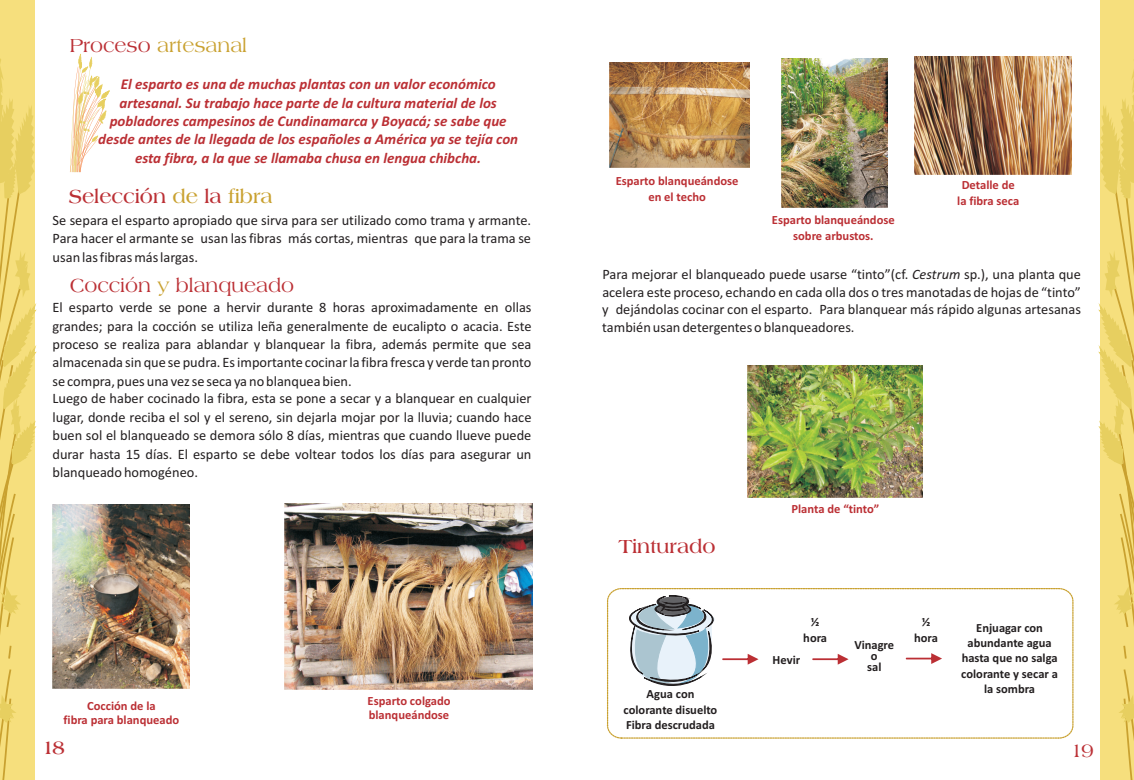
<style>
.page{position:relative;width:1134px;height:780px;background:#fff}
.page>*{position:absolute;margin:0;border:0;box-sizing:border-box;transform-origin:0 0}
.t1{font:700 20px "Americana BT";color:#bb2f34}
.t2{font:20px "Americana BT";color:#bb2f34}
.t3{font:20px "Americana BT";color:#c9a130}
.t4{font:700 19.88px "Americana BT";color:#bb2f34}
.t5{font:19.88px "Americana BT";color:#bb2f34}
.t6{font:italic 700 15px/18.2px "Calibri";color:#bb2f34;text-align:center}
.t7{font:14.38px/18.4px "Calibri";color:#231f20;text-align:justify}
.t8{font:700 12.62px/15.4px "Calibri";color:#bb2f34;text-align:center}
.t9{font:700 12.5px/15.2px "Calibri";color:#231f20;text-align:center}
.s1{color:#bb2f34}
.s2{color:#c9a130}
.s3{font-style:italic}
</style>
<div class="page">
<img style="left:285px;top:503px;width:248px;height:186px">
<img style="left:52px;top:504px;width:138px;height:184px">
<img style="left:610px;top:62px;width:140px;height:106px">
<img style="left:914px;top:56px;width:158px;height:119px">
<img style="left:747px;top:366px;width:176px;height:131px">
<img style="left:781px;top:58px;width:106px;height:150px">
<div style="left:0;top:0;width:34px;height:780px;background:#f6df7d"></div>
<svg style="left:0;top:39px;width:37px;height:741px"></svg>
<div style="left:1100px;top:0;width:34px;height:780px;background:#f6df7d"></div>
<svg style="left:1098px;top:70px;width:36px;height:710px"></svg>
<svg style="left:70px;top:53px;width:40px;height:119px"></svg>
<svg style="left:607px;top:588px;width:466px;height:150px"></svg>
<svg style="left:812px;top:653px;width:36px;height:11px"></svg>
<svg style="left:613px;top:588px;width:145px;height:107px"></svg>
<svg style="left:906px;top:653px;width:36px;height:11px"></svg>
<h1 class="t3" style="left:70px;top:37px;width:179px"><span class="s1">Proceso</span> artesanal</h1>
<p class="t6" style="left:98px;top:76px;width:421px">El esparto es una de muchas plantas con un valor económico artesanal. Su trabajo hace parte de la cultura material de los pobladores campesinos de Cundinamarca y Boyacá; se sabe que desde antes de la llegada de los españoles a América ya se tejía con esta fibra, a la que se llamaba chusa en lengua chibcha.</p>
<h1 class="t1" style="left:69px;top:188px;width:205px">Selección <span class="s2">de</span> la <span class="s2">fibra</span></h1>
<p class="t7" style="left:53px;top:212px;width:480px">Se separa el esparto apropiado que sirva para ser utilizado como trama y armante.<br>Para hacer el armante se usan las fibras más cortas, mientras que para la trama se usan las fibras más largas.</p>
<h1 class="t2" style="left:70px;top:276px;width:226px">Cocción <span class="s2">y</span> blanqueado</h1>
<p class="t7" style="left:52px;top:299px;width:480px;text-align:left">El esparto verde se pone a hervir durante 8 horas aproximadamente en ollas grandes; para la cocción se utiliza leña generalmente de eucalipto o acacia. Este proceso se realiza para ablandar y blanquear la fibra, además permite que sea almacenada sin que se pudra. Es importante cocinar la fibra fresca y verde tan pronto se compra, pues una vez se seca ya no blanquea bien.<br>Luego de haber cocinado la fibra, esta se pone a secar y a blanquear en cualquier lugar, donde reciba el sol y el sereno, sin dejarla mojar por la lluvia; cuando hace buen sol el blanqueado se demora sólo 8 días, mientras que cuando llueve puede durar hasta 15 días. El esparto se debe voltear todos los días para asegurar un blanqueado homogéneo.</p>
<p class="t8" style="left:64px;top:699px;width:117px;line-height:14.4px">Cocción de la<br>fibra para blanqueado</p>
<p class="t8" style="left:368px;top:694px;width:84px;line-height:14.4px;text-align:left">Esparto colgado blanqueándose</p>
<p class="t8" style="left:616px;top:175px;width:124px">Esparto blanqueándose en el techo</p>
<p class="t8" style="left:772px;top:213px;width:124px">Esparto blanqueándose sobre arbustos.</p>
<p class="t8" style="left:957px;top:178px;width:64px">Detalle de la fibra seca</p>
<p class="t7" style="left:602px;top:267px;width:480px;line-height:17.5px">Para mejorar el blanqueado puede usarse “tinto”(cf. <span class="s3">Cestrum</span> sp.), una planta que acelera este proceso, echando en cada olla dos o tres manotadas de hojas de “tinto” y</p>
<p class="t7" style="left:602px;top:302px;width:480px;line-height:17.5px;text-indent:13px">dejándolas cocinar con el esparto. Para blanquear más rápido algunas artesanas también usan detergentes o blanqueadores.</p>
<h1 class="t1" style="left:618px;top:537px;width:99px">Tinturado</h1>
<p class="t9" style="left:624px;top:687px;width:95px">Agua con colorante disuelto<br>Fibra descrudada</p>
<p class="t8" style="left:791px;top:502px;width:89px">Planta de “tinto”</p>
<p class="t9" style="left:803px;top:615px;width:25px">½ hora</p>
<p class="t9" style="left:961px;top:621px;width:98px">Enjuagar con abundante agua hasta que no salga colorante y secar a la sombra</p>
<p class="t9" style="left:914px;top:615px;width:25px">½ hora</p>
<p class="t9" style="left:854px;top:640px;width:41px;line-height:11.1px">Vinagre o<br>sal</p>
<p class="t9" style="left:772px;top:653px;width:29px">Hevir</p>
<h2 class="t4" style="left:42px;top:739px;width:25px">18</h2>
<h2 class="t5" style="left:1070px;top:741px;width:25px">19</h2>
</div>
